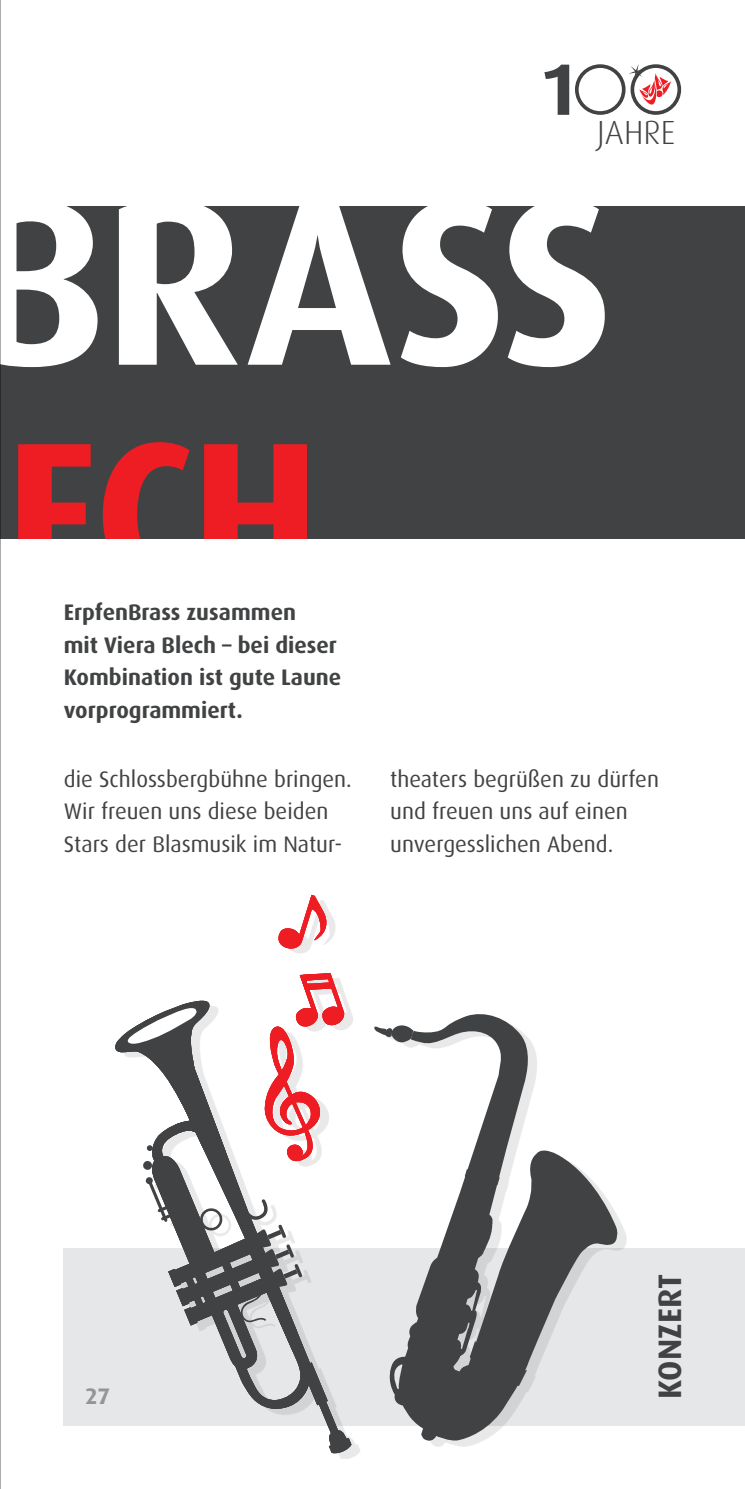
<style>
.page{position:relative;width:745px;height:1489px;background:#fff}
.page>*{position:absolute;margin:0;border:0;box-sizing:border-box;transform-origin:0 0}
.t1{font:700 236px "Dax";letter-spacing:-.005em;color:#fff}
.t2{font:700 205.5px "Dax";color:#ee1d23}
.t3{font:300 33.5px "Dax";color:#414243}
.t4{font:700 32.5px "Dax";color:#414243}
.t5{font:22.5px/32.5px "Dax";color:#414243}
.t6{font:700 22.5px/32.5px "Dax";color:#414243}
.t7{font:700 22.5px "Dax";color:#939598}
</style>
<div class="page">
<div style="left:0;top:206px;width:744px;height:333px;background:#414243"></div>
<div style="left:64px;top:1247px;width:680px;height:177px;background:#e6e7e9"></div>
<div style="left:124px;top:900px;width:502px;height:558px;background:#231f20;opacity:.1"></div>
<svg style="left:385px;top:1009px;width:234px;height:432px"></svg>
<svg style="left:372px;top:1023px;width:41px;height:19px"></svg>
<svg style="left:464px;top:1168px;width:35px;height:18px"></svg>
<div style="left:469px;top:1340px;width:57px;height:47px;background:#414243"></div>
<svg style="left:533px;top:1159px;width:75px;height:74px;background:#606061"></svg>
<svg style="left:112px;top:972px;width:239px;height:481px"></svg>
<svg style="left:276px;top:894px;width:52px;height:56px"></svg>
<div style="left:630px;top:64px;width:50px;height:51px;border:4px solid #414243;border-radius:50%"></div>
<svg style="left:544px;top:65px;width:25px;height:50px"></svg>
<div style="left:574px;top:64px;width:51px;height:51px;border:4px solid #414243;border-radius:50%"></div>
<svg style="left:629px;top:64px;width:41px;height:41px"></svg>
<hr style="left:0;top:0;width:1px;height:1488px;background:#57585a">
<h3 class="t3" style="left:596px;top:113px;width:79px">JaHRE</h3>
<h1 class="t1" style="left:-35px;top:147px;width:651px">BRASS</h1>
<h2 class="t2" style="left:-80px;top:396px;width:95px">ech</h2>
<p class="t6" style="left:64px;top:596px;width:279px">ErpfenBrass zusammen<br>mit Viera Blech – bei dieser<br>Kombination ist gute Laune vorprogrammiert.</p>
<p class="t5" style="left:64px;top:763px;width:289px">die Schlossbergbühne bringen.<br>Wir freuen uns diese beiden<br>Stars der Blasmusik im Natur-</p>
<p class="t5" style="left:390px;top:763px;width:270px">theaters begrüßen zu dürfen und freuen uns auf einen unvergesslichen Abend.</p>
<p class="t7" style="left:85px;top:1382px;width:27px">27</p>
<h3 class="t4" style="left:650px;top:1398px;width:126px;rotate:-90deg">konzert</h3>
</div>
